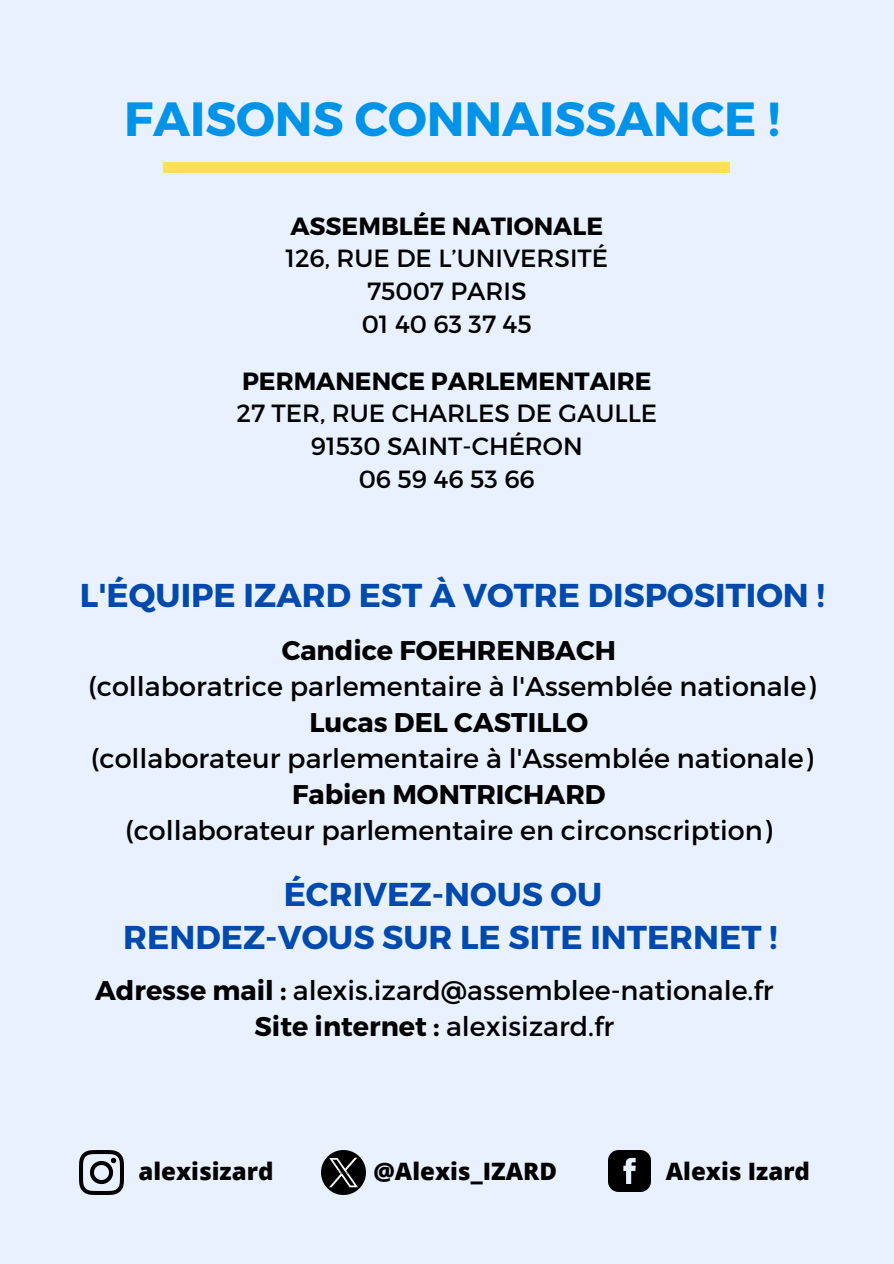
<style>
.page{position:relative;width:894px;height:1264px;background:#fff}
.page>*{position:absolute;margin:0;border:0;box-sizing:border-box;transform-origin:0 0}
.t1{font:700 48px "Montserrat";color:#0093e8}
.t2{font:700 33px/43.8px "Montserrat";color:#004aad;text-align:center}
.t3{font:27px/36px "Montserrat";color:#000;text-align:center}
.t4{font:700 27px "Montserrat";color:#000}
.t5{font:24.9px/32.7px "Montserrat";color:#000;text-align:center}
.t6{font:700 24.9px "Montserrat";color:#000}
.t7{font:800 24px "Open Sans";color:#000}
.s1{font-weight:700}
</style>
<div class="page">
<div style="left:0;top:0;width:893px;height:1263px;background:#e9f1ff"></div>
<img style="left:80px;top:1150px;width:44px;height:44px">
<img style="left:608px;top:1150px;width:41px;height:41px">
<img style="left:321px;top:1150px;width:44px;height:44px">
<div style="left:163px;top:162px;width:567px;height:10px;background:#ffde59"></div>
<h1 class="t1" style="left:124px;top:88px;width:657px">FAISONS CONNAISSANCE !</h1>
<p class="t6" style="left:290px;top:209px;width:314px">ASSEMBLÉE NATIONALE</p>
<p class="t5" style="left:285px;top:241px;width:314px">126, RUE DE L’UNIVERSITÉ<br>75007 PARIS<br>01 40 63 37 45</p>
<p class="t6" style="left:242px;top:364px;width:411px">PERMANENCE PARLEMENTAIRE</p>
<p class="t5" style="left:236px;top:396px;width:422px">27 TER, RUE CHARLES DE GAULLE<br>91530 SAINT-CHÉ RON<br>06 59 46 53 66</p>
<p class="t2" style="left:80px;top:572px;width:746px">L'ÉQUIPE IZARD EST À VOTRE DISPOSITION !</p>
<p class="t4" style="left:281px;top:632px;width:336px">Candice FOEHRENBACH</p>
<p class="t3" style="left:88px;top:666px;width:728px">(collaboratrice parlementaire à l'Assemblée nationale)</p>
<p class="t4" style="left:309px;top:704px;width:280px">Lucas DEL CASTILLO</p>
<p class="t3" style="left:91px;top:738px;width:723px">(collaborateur parlementaire à l'Assemblée nationale)</p>
<p class="t4" style="left:292px;top:776px;width:315px">Fabien MONTRICHARD</p>
<p class="t3" style="left:125px;top:810px;width:648px">(collaborateur parlementaire en circonscription)</p>
<p class="t2" style="left:123px;top:870px;width:655px">ÉCRIVEZ-NOUS OU<br>RENDEZ-VOUS SUR LE SITE INTERNET !</p>
<p class="t3" style="left:95px;top:971px;width:679px"><span class="s1">Adresse mail :</span> alexis.izard@assemblee-nationale.fr<br><span class="s1">Site internet :</span> alexisizard.fr</p>
<p class="t7" style="left:138px;top:1154px;width:136px">alexisizard</p>
<p class="t7" style="left:373px;top:1154px;width:185px">@Alexis_IZARD</p>
<p class="t7" style="left:665px;top:1153px;width:146px">Alexis Izard</p>
</div>
